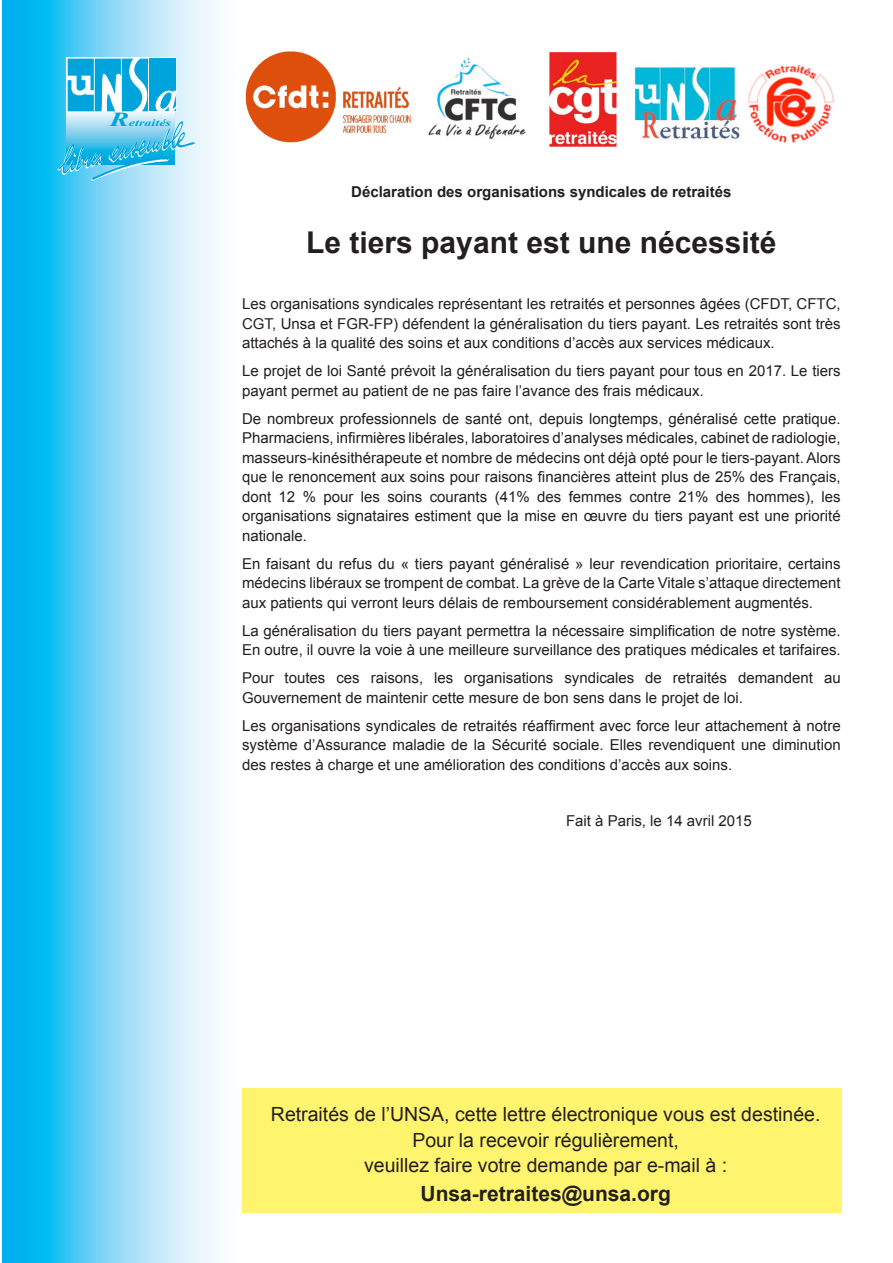
<style>
.page{position:relative;width:893px;height:1263px;background:#fff}
.page>*{position:absolute;margin:0;border:0;box-sizing:border-box;transform-origin:0 0}
.t1{font:700 30px "Arial";color:#231f20}
.t2{font:700 21px "Arial";color:#231f20}
.t3{font:19.5px/25.5px "Arial";color:#231f20;text-align:center}
.t4{font:15px/19.5px "Arial";color:#231f20;text-align:justify}
.t5{font:700 15px "Arial";color:#231f20}
.t6{font:italic 700 9.75px "Times New Roman";color:#00a4dc;scale:1.44 1}
.s1{font-size:19.8px}
</style>
<div class="page">
<svg style="left:2px;top:0;width:214px;height:1263px;background:#77d5f6"></svg>
<svg style="left:67px;top:112px;width:107px;height:8px"></svg>
<svg style="left:67px;top:58px;width:111px;height:54px"></svg>
<svg style="left:57px;top:120px;width:139px;height:61px;background:#76cfef"></svg>
<img style="left:245px;top:51px;width:589px;height:96px">
<div style="left:242px;top:1089px;width:600px;height:123px;background:#fff46d"></div>
<p class="t6" style="left:110px;top:116px;width:44px"><span class="s1">R</span>etraités</p>
<p class="t5" style="left:351px;top:182px;width:382px">Déclaration des organisations syndicales de retraités</p>
<p class="t1" style="left:306px;top:223px;width:472px">Le tiers payant est une nécessité</p>
<p class="t4" style="left:242px;top:294px;width:600px">Les organisations syndicales représentant les retraités et personnes âgées (CFDT, CFTC, CGT, Unsa et FGR-FP) défendent la généralisation du tiers payant. Les retraités sont très attachés à la qualité des soins et aux conditions d’accès aux services médicaux.</p>
<p class="t4" style="left:242px;top:361px;width:600px">Le projet de loi Santé prévoit la généralisation du tiers payant pour tous en 2017. Le tiers payant permet au patient de ne pas faire l’avance des frais médicaux.</p>
<p class="t4" style="left:242px;top:409px;width:600px">De nombreux professionnels de santé ont, depuis longtemps, généralisé cette pratique.<br>Pharmaciens, infirmières libérales, laboratoires d’analyses médicales, cabinet de radiologie, masseurs-kinésithérapeute et nombre de médecins ont déjà opté pour le tiers-payant. Alors que le renoncement aux soins pour raisons financières atteint plus de 25% des Français, dont 12 % pour les soins courants (41% des femmes contre 21% des hommes), les organisations signataires estiment que la mise en œuvre du tiers payant est une priorité nationale.</p>
<p class="t4" style="left:242px;top:554px;width:600px">En faisant du refus du « tiers payant généralisé » leur revendication prioritaire, certains médecins libéraux se trompent de combat. La grève de la Carte Vitale s’attaque directement aux patients qui verront leurs délais de remboursement considérablement augmentés.</p>
<p class="t4" style="left:242px;top:621px;width:600px">La généralisation du tiers payant permettra la nécessaire simplification de notre système.<br>En outre, il ouvre la voie à une meilleure surveillance des pratiques médicales et tarifaires.</p>
<p class="t4" style="left:242px;top:668px;width:600px">Pour toutes ces raisons, les organisations syndicales de retraités demandent au<br>Gouvernement de maintenir cette mesure de bon sens dans le projet de loi.</p>
<p class="t4" style="left:242px;top:716px;width:600px">Les organisations syndicales de retraités réaffirment avec force leur attachement à notre système d’Assurance maladie de la Sécurité sociale. Elles revendiquent une diminution des restes à charge et une amélioration des conditions d’accès aux soins.</p>
<p class="t4" style="left:566px;top:811px;width:187px">Fait à Paris, le 14 avril 2015</p>
<p class="t3" style="left:271px;top:1102px;width:551px">Retraités de l’UNSA, cette lettre électronique vous est destinée.</p>
<p class="t3" style="left:364px;top:1127px;width:365px">Pour la recevoir régulièrement,<br>veuillez faire votre demande par e-mail à :</p>
<p class="t2" style="left:420px;top:1180px;width:252px">Unsa-retraites@unsa.org</p>
</div>
